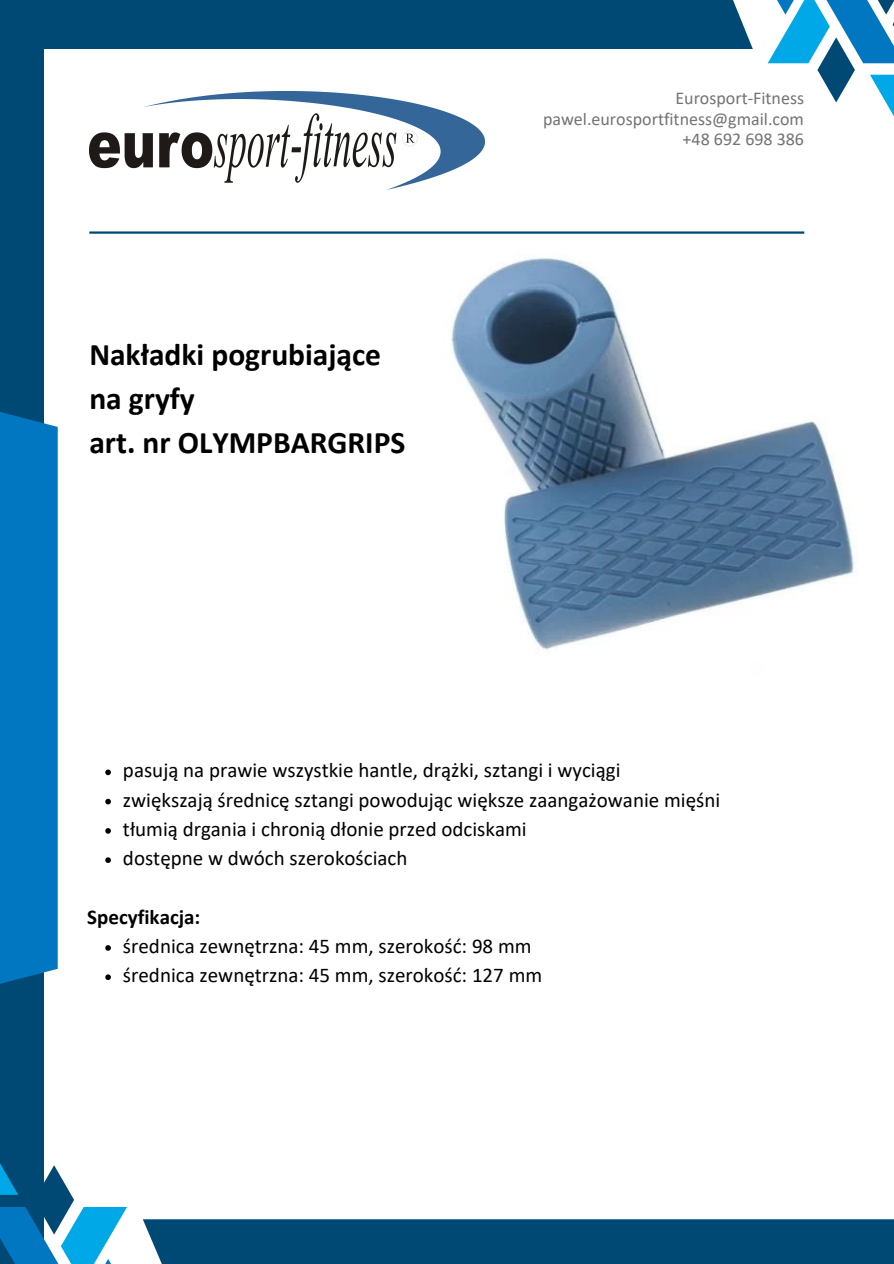
<style>
.page{position:relative;width:894px;height:1264px;background:#fff}
.page>*{position:absolute;margin:0;border:0;box-sizing:border-box;transform-origin:0 0}
.t1{font:700 31.5px "Calibri";color:#000}
.t2{font:21px "Calibri";color:#000}
.t3{font:700 21px "Calibri";color:#000}
.t4{font:18px "Calibri";color:#737373}
</style>
<div class="page">
<svg style="left:767px;top:0;width:126px;height:115px"></svg>
<div style="left:0;top:40px;width:44px;height:1223px;background:#014975"></div>
<svg style="left:0;top:1163px;width:127px;height:100px"></svg>
<hr style="left:89px;top:231px;width:715px;height:3px;background:#014975">
<div style="left:0;top:0;width:752px;height:49px;background:#014975"></div>
<div style="left:143px;top:1219px;width:750px;height:44px;background:#014975"></div>
<div style="left:0;top:404px;width:58px;height:587px;background:#0077c0"></div>
<img style="left:89px;top:91px;width:395px;height:98px">
<img style="left:451px;top:256px;width:403px;height:395px">
<svg style="left:105px;top:769px;width:6px;height:6px"></svg>
<svg style="left:105px;top:798px;width:6px;height:6px"></svg>
<svg style="left:105px;top:828px;width:6px;height:5px"></svg>
<svg style="left:105px;top:857px;width:6px;height:6px"></svg>
<svg style="left:105px;top:945px;width:6px;height:5px"></svg>
<svg style="left:105px;top:974px;width:6px;height:6px"></svg>
<p class="t1" style="left:89px;top:341px;width:293px">Nakładki pogrubiające</p>
<p class="t1" style="left:89px;top:385px;width:107px">na gryfy</p>
<p class="t1" style="left:89px;top:429px;width:317px">art. nr OLYMPBARGRIPS</p>
<p class="t4" style="left:675px;top:91px;width:130px">Eurosport-Fitness</p>
<p class="t4" style="left:543px;top:111px;width:262px">pawel.eurosportfitness@gmail.com</p>
<p class="t4" style="left:682px;top:132px;width:123px">+48 692 698 386</p>
<p class="t2" style="left:123px;top:761px;width:499px">pasują na prawie wszystkie hantle, drążki, sztangi i wyciągi</p>
<p class="t2" style="left:123px;top:791px;width:598px">zwiększają średnicę sztangi powodując większe zaangażowanie mięśni</p>
<p class="t2" style="left:123px;top:820px;width:405px">tłumią drgania i chronią dłonie przed odciskami</p>
<p class="t2" style="left:123px;top:849px;width:286px">dostępne w dwóch szerokościach</p>
<p class="t3" style="left:87px;top:908px;width:114px">Specyfikacja:</p>
<p class="t2" style="left:123px;top:937px;width:410px">średnica zewnętrzna: 45 mm, szerokość: 98 mm</p>
<p class="t2" style="left:123px;top:966px;width:420px">średnica zewnętrzna: 45 mm, szerokość: 127 mm</p>
</div>
